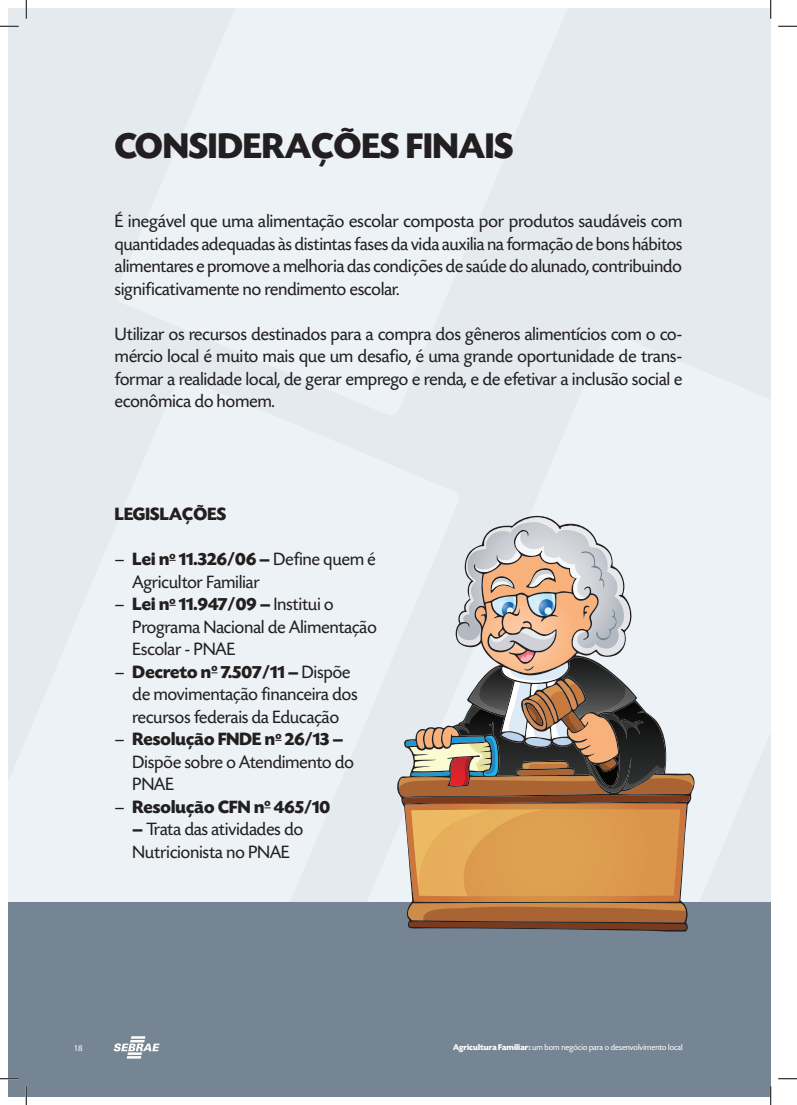
<style>
.page{position:relative;width:797px;height:1105px;background:#fff}
.page>*{position:absolute;margin:0;border:0;box-sizing:border-box;transform-origin:0 0}
.t1{font:700 37.5px "Today SHOP";letter-spacing:.01em;color:#231f20}
.t2{font:18.75px/22.5px "Today SHOP";letter-spacing:.01em;color:#231f20}
.t3{font:700 18.75px "Today SHOP";letter-spacing:.01em;color:#231f20}
.t4{font:8.75px "Today SHOP";letter-spacing:.01em;color:#fff}
.t5{font:8.75px "Myriad Pro";color:#fff}
.s1{font-weight:700}
.s2{font-weight:400}
</style>
<div class="page">
<div style="left:9px;top:9px;width:761px;height:898px;background:#ecf2f5"></div>
<div style="left:9px;top:902px;width:761px;height:194px;background:#758593"></div>
<svg style="left:397px;top:517px;width:296px;height:413px"></svg>
<svg style="left:114px;top:1036px;width:46px;height:22px"></svg>
<svg style="left:0;top:25px;width:19px;height:2px"></svg>
<svg style="left:778px;top:25px;width:19px;height:2px"></svg>
<svg style="left:0;top:1078px;width:19px;height:1px"></svg>
<svg style="left:778px;top:1078px;width:19px;height:1px"></svg>
<svg style="left:25px;top:0;width:2px;height:19px"></svg>
<svg style="left:25px;top:1086px;width:2px;height:19px"></svg>
<svg style="left:770px;top:0;width:1px;height:19px"></svg>
<svg style="left:770px;top:1086px;width:1px;height:19px"></svg>
<h1 class="t1" style="left:115px;top:127px;width:400px">CONSIDERAÇÕES FINAIS</h1>
<p class="t2" style="left:115px;top:211px;width:569px;text-align:justify">É inegável que uma alimentação escolar composta por produtos saudáveis com quantidades adequadas às distintas fases da vida auxilia na formação de bons hábitos alimentares e promove a melhoria das condições de saúde do alunado, contribuindo significativamente no rendimento escolar.</p>
<p class="t2" style="left:115px;top:323px;width:569px;text-align:justify">Utilizar os recursos destinados para a compra dos gêneros alimentícios com o co&shy;mércio local é muito mais que um desafio, é uma grande oportunidade de trans&shy;formar a realidade local, de gerar emprego e renda, e de efetivar a inclusão social e econômica do homem.</p>
<p class="t3" style="left:115px;top:504px;width:113px">LEGISLAÇÕES</p>
<p class="t2" style="left:133px;top:549px;width:244px;text-indent:-18px">– <span class="s1">Lei n</span><sup>o</sup> <span class="s1">11.326/06 –</span> Define quem é<br>Agricultor Familiar</p>
<p class="t2" style="left:133px;top:594px;width:246px;text-indent:-18px">– <span class="s1">Lei n</span><sup>o</sup> <span class="s1">11.947/09 –</span> Institui o<br>Programa Nacional de Alimentação<br>Escolar - PNAE</p>
<p class="t2" style="left:133px;top:661px;width:226px;text-indent:-18px">– <span class="s1">Decreto n</span><sup>o</sup> <span class="s1">7.507/11 –</span> Dispõe de movimentação financeira dos recursos federais da Educação</p>
<p class="t2" style="left:133px;top:729px;width:223px;text-indent:-18px">– <span class="s1">Resolução FNDE n</span><sup>o</sup> <span class="s1">26/13 –<br></span>Dispõe sobre o Atendimento do<br>PNAE</p>
<p class="t3" style="left:115px;top:797px;width:217px"><span class="s2">–</span> Resolução CFN n<sup>o</sup> 465/10</p>
<p class="t2" style="left:133px;top:819px;width:172px"><span class="s1">–</span> Trata das atividades do<br>Nutricionista no PNAE</p>
<p class="t5" style="left:74px;top:1043px;width:10px">18</p>
<p class="t4" style="left:453px;top:1043px;width:231px"><span class="s1">Agricultura Familiar:</span> um bom negócio para o desenvolvimento local</p>
</div>
